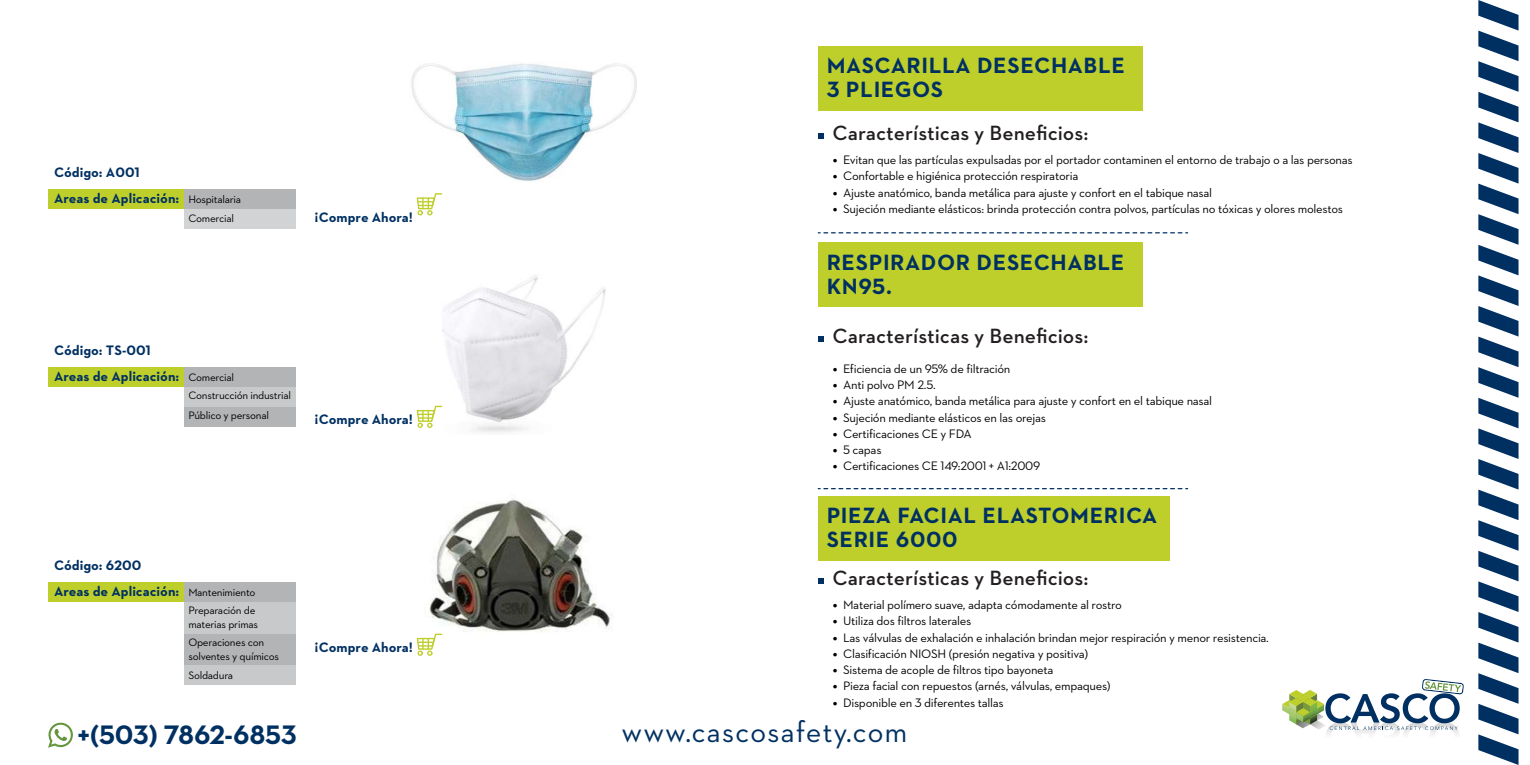
<style>
.page{position:relative;width:1530px;height:765px;background:#fff}
.page>*{position:absolute;margin:0;border:0;box-sizing:border-box;transform-origin:0 0}
.t1{font:30px "STIHL Contraface Text";letter-spacing:.025em;color:#003062}
.t2{font:700 27.25px "STIHL Contraface Text";letter-spacing:-.01em;color:#003062}
.t3{font:700 22.5px/24px "STIHL Contraface Text";letter-spacing:.025em;color:#003062}
.t4{font:21px "STIHL Contraface Text Demi";color:#231f20}
.t5{font:700 14px "STIHL Contraface Text";color:#003062}
.t6{font:12.5px "STIHL Contraface Text";letter-spacing:-.025em;color:#000}
.t7{font:11px/18.2px "STIHL Contraface Text";letter-spacing:-.025em;color:#000}
</style>
<div class="page">
<img style="left:429px;top:499px;width:183px;height:136px">
<svg style="left:818px;top:232px;width:370px;height:1px"></svg>
<svg style="left:1478px;top:0;width:41px;height:765px"></svg>
<svg style="left:48px;top:722px;width:25px;height:26px"></svg>
<svg style="left:1282px;top:679px;width:182px;height:56px"></svg>
<img style="left:411px;top:63px;width:226px;height:118px">
<div style="left:48px;top:189px;width:137px;height:20px;background:#becf2b"></div>
<div style="left:185px;top:189px;width:111px;height:20px;background:#b2b4b6"></div>
<div style="left:185px;top:209px;width:111px;height:20px;background:#d2d3d4"></div>
<div style="left:818px;top:46px;width:324px;height:65px;background:#becf2b"></div>
<svg style="left:818px;top:133px;width:6px;height:6px"></svg>
<svg style="left:417px;top:193px;width:25px;height:23px"></svg>
<img style="left:441px;top:276px;width:165px;height:157px">
<div style="left:48px;top:367px;width:137px;height:20px;background:#becf2b"></div>
<div style="left:818px;top:242px;width:324px;height:65px;background:#becf2b"></div>
<svg style="left:818px;top:336px;width:6px;height:6px"></svg>
<svg style="left:818px;top:488px;width:370px;height:1px"></svg>
<div style="left:818px;top:496px;width:352px;height:64px;background:#becf2b"></div>
<svg style="left:818px;top:578px;width:6px;height:6px"></svg>
<div style="left:185px;top:367px;width:111px;height:20px;background:#b2b4b6"></div>
<div style="left:185px;top:407px;width:111px;height:20px;background:#b2b4b6"></div>
<div style="left:185px;top:387px;width:111px;height:20px;background:#c7c9ca"></div>
<svg style="left:417px;top:406px;width:25px;height:22px"></svg>
<div style="left:48px;top:582px;width:137px;height:20px;background:#becf2b"></div>
<div style="left:185px;top:582px;width:111px;height:20px;background:#b2b4b6"></div>
<div style="left:185px;top:634px;width:111px;height:31px;background:#b2b4b6"></div>
<div style="left:185px;top:602px;width:111px;height:32px;background:#c7c9ca"></div>
<div style="left:185px;top:665px;width:111px;height:20px;background:#c7c9ca"></div>
<svg style="left:417px;top:634px;width:25px;height:22px"></svg>
<p class="t5" style="left:54px;top:163px;width:87px">Código: A001</p>
<p class="t5" style="left:54px;top:190px;width:127px">Areas de Aplicación:</p>
<p class="t7" style="left:188px;top:190px;width:54px">Hospitalaria<br>Comercial</p>
<p class="t5" style="left:315px;top:208px;width:100px">¡Compre Ahora!</p>
<p class="t5" style="left:54px;top:341px;width:98px">Código: TS-001</p>
<p class="t5" style="left:54px;top:367px;width:127px">Areas de Aplicación:</p>
<p class="t7" style="left:188px;top:368px;width:104px">Comercial<br>Construcción industrial</p>
<p class="t7" style="left:188px;top:406px;width:82px">Público y personal</p>
<p class="t5" style="left:315px;top:410px;width:100px">¡Compre Ahora!</p>
<p class="t5" style="left:54px;top:556px;width:89px">Código: 6200</p>
<p class="t5" style="left:54px;top:583px;width:127px">Areas de Aplicación:</p>
<p class="t7" style="left:188px;top:583px;width:69px">Mantenimiento</p>
<p class="t7" style="left:188px;top:604px;width:71px;line-height:13.2px">Preparación de materias primas</p>
<p class="t7" style="left:188px;top:636px;width:92px;line-height:13.2px">Operaciones con solventes y químicos</p>
<p class="t5" style="left:315px;top:638px;width:100px">¡Compre Ahora!</p>
<p class="t7" style="left:188px;top:666px;width:46px">Soldadura</p>
<h2 class="t2" style="left:77px;top:717px;width:221px">+(503) 7862-6853</h2>
<h3 class="t3" style="left:827px;top:53px;width:300px">MASCARILLA DESECHABLE<br>3 PLIEGOS</h3>
<h3 class="t4" style="left:833px;top:120px;width:257px">Características y Beneficios:</h3>
<p class="t6" style="left:833px;top:152px;width:522px">● Evitan que las partículas expulsadas por el portador contaminen el entorno de trabajo o a las personas</p>
<p class="t6" style="left:833px;top:168px;width:247px">● Confortable e higiénica protección respiratoria</p>
<p class="t6" style="left:833px;top:185px;width:381px">● Ajuste anatómico, banda metálica para ajuste y confort en el tabique nasal</p>
<p class="t6" style="left:833px;top:201px;width:512px">● Sujeción mediante elásticos: brinda protección contra polvos, partículas no tóxicas y olores molestos</p>
<h3 class="t3" style="left:827px;top:250px;width:299px">RESPIRADOR DESECHABLE<br>KN95.</h3>
<h3 class="t4" style="left:833px;top:323px;width:257px">Características y Beneficios:</h3>
<p class="t6" style="left:833px;top:361px;width:179px">● Eficiencia de un 95% de filtración</p>
<p class="t6" style="left:833px;top:377px;width:105px">● Anti polvo PM 2.5.</p>
<p class="t6" style="left:833px;top:393px;width:381px">● Ajuste anatómico, banda metálica para ajuste y confort en el tabique nasal</p>
<p class="t6" style="left:833px;top:409px;width:215px">● Sujeción mediante elásticos en las orejas</p>
<p class="t6" style="left:833px;top:426px;width:141px">● Certificaciones CE y FDA</p>
<p class="t6" style="left:833px;top:442px;width:51px">● 5 capas</p>
<p class="t6" style="left:833px;top:458px;width:209px">● Certificaciones CE 149:2001 + A1:2009</p>
<h3 class="t3" style="left:827px;top:503px;width:332px">PIEZA FACIAL ELASTOMERICA<br>SERIE 6000</h3>
<h3 class="t4" style="left:833px;top:565px;width:257px">Características y Beneficios:</h3>
<p class="t6" style="left:833px;top:597px;width:291px">● Material polímero suave, adapta cómodamente al rostro</p>
<p class="t6" style="left:833px;top:613px;width:140px">● Utiliza dos filtros laterales</p>
<p class="t6" style="left:833px;top:630px;width:438px">● Las válvulas de exhalación e inhalación brindan mejor respiración y menor resistencia.</p>
<p class="t6" style="left:833px;top:646px;width:257px">● Clasificación NIOSH (presión negativa y positiva)</p>
<p class="t6" style="left:833px;top:662px;width:222px">● Sistema de acople de filtros tipo bayoneta</p>
<p class="t6" style="left:833px;top:678px;width:279px">● Pieza facial con repuestos (arnés, válvulas, empaques)</p>
<p class="t6" style="left:833px;top:695px;width:173px">● Disponible en 3 diferentes tallas</p>
<h1 class="t1" style="left:622px;top:713px;width:287px">www.cascosafety.com</h1>
</div>
